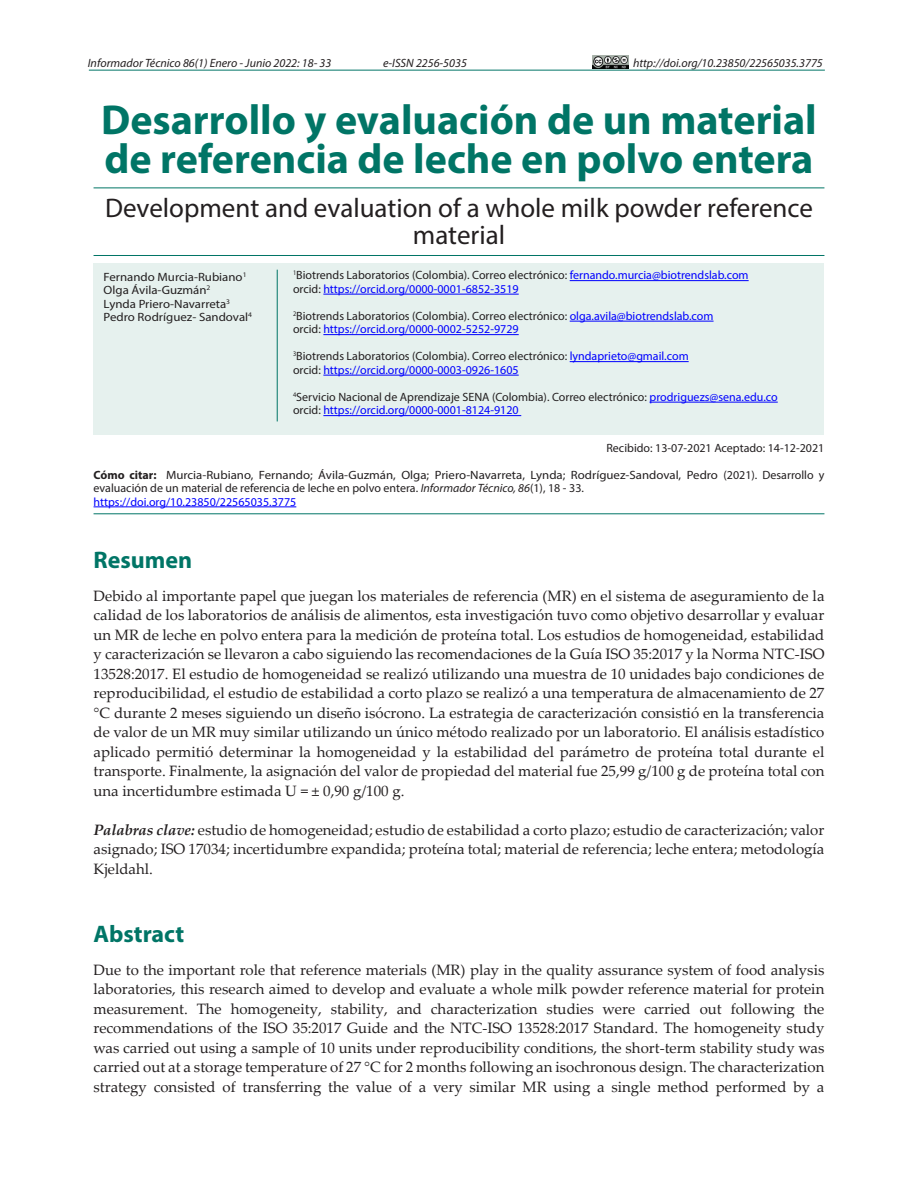
<style>
.page{position:relative;width:918px;height:1188px;background:#fff}
.page>*{position:absolute;margin:0;border:0;box-sizing:border-box;transform-origin:0 0}
.TITULOPPAL{font:700 42px/39px "Myriad Pro";color:#007566}
.TituloINGLES{font:27px/27px "Myriad Pro";color:#231f20;text-align:center}
.Subtitulo_2{font:700 24px "Myriad Pro";color:#007566}
.TEXTO{font:15px/19.5px "Palatino Linotype";color:#231f20;text-align:justify}
.AUTORES{font:12px "Myriad Pro";color:#231f20}
.AUTORES-2{font:12px/13.5px "Myriad Pro";color:#231f20;scale:1.07 1}
.AUTORES-3{font:12px "Myriad Pro";color:#00f}
.t1{font:italic 12px "Myriad Pro";color:#231f20}
.s1{color:#00f}
.s2{color:#231f20}
.s3{font-weight:700}
.s4{font-style:italic}
.s5{font-weight:700;font-style:italic}
</style>
<div class="page">
<img style="left:592px;top:55px;width:37px;height:13px">
<hr style="left:89px;top:70px;width:736px;height:1px;background:#007566">
<hr style="left:94px;top:507px;width:202px;height:1px;background:#00f">
<hr style="left:94px;top:188px;width:730px;height:1px;background:#007566">
<hr style="left:94px;top:255px;width:730px;height:1px;background:#007566">
<hr style="left:94px;top:513px;width:730px;height:1px;background:#007566">
<div style="left:94px;top:263px;width:730px;height:172px;background:#e6f1ee"></div>
<hr style="left:570px;top:280px;width:179px;height:1px;background:#00f">
<hr style="left:323px;top:294px;width:196px;height:1px;background:#00f">
<hr style="left:570px;top:321px;width:144px;height:1px;background:#00f">
<hr style="left:323px;top:334px;width:196px;height:1px;background:#00f">
<hr style="left:570px;top:361px;width:119px;height:1px;background:#00f">
<hr style="left:323px;top:375px;width:196px;height:1px;background:#00f">
<hr style="left:650px;top:402px;width:128px;height:1px;background:#00f">
<hr style="left:323px;top:415px;width:198px;height:1px;background:#00f">
<hr style="left:277px;top:270px;width:1px;height:151px;background:#007566">
<p class="t1" style="left:88px;top:55px;width:245px">Informador Técnico 86(1) Enero - Junio 2022: 18- 33</p>
<p class="t1" style="left:383px;top:55px;width:85px">e-ISSN 2256-5035</p>
<p class="t1" style="left:633px;top:55px;width:191px">http://doi.org/10.23850/22565035.3775</p>
<p class="TITULOPPAL" style="left:101px;top:99px;width:717px">Desarrollo y evaluación de un material de referencia de leche en polvo entera</p>
<p class="TituloINGLES" style="left:105px;top:194px;width:709px">Development and evaluation of a whole milk powder reference material</p>
<p class="AUTORES-2" style="left:104px;top:270px;width:135px">Fernando Murcia-Rubiano<sup>1</sup></p>
<p class="AUTORES-2" style="left:104px;top:283px;width:101px">Olga Ávila-Guzmán<sup>2</sup></p>
<p class="AUTORES-2" style="left:104px;top:297px;width:120px">Lynda Priero-Navarreta<sup>3</sup></p>
<p class="AUTORES-2" style="left:104px;top:310px;width:140px">Pedro Rodríguez- Sandoval<sup>4</sup></p>
<p class="AUTORES" style="left:293px;top:268px;width:457px"><sup>1</sup>Biotrends Laboratorios (Colombia). Correo electrónico: <span class="s1">fernando.murcia@biotrendslab.com</span></p>
<p class="AUTORES-3" style="left:293px;top:282px;width:227px"><span class="s2">orcid:</span> https://orcid.org/0000-0001-6852-3519</p>
<p class="AUTORES" style="left:293px;top:309px;width:422px"><sup>2</sup>Biotrends Laboratorios (Colombia). Correo electrónico: <span class="s1">olga.avila@biotrendslab.com</span></p>
<p class="AUTORES-3" style="left:293px;top:322px;width:227px"><span class="s2">orcid:</span> https://orcid.org/0000-0002-5252-9729</p>
<p class="AUTORES" style="left:293px;top:349px;width:397px"><sup>3</sup>Biotrends Laboratorios (Colombia). Correo electrónico: <span class="s1">lyndaprieto@gmail.com</span></p>
<p class="AUTORES-3" style="left:293px;top:363px;width:227px"><span class="s2">orcid:</span> https://orcid.org/0000-0003-0926-1605</p>
<p class="AUTORES" style="left:293px;top:390px;width:486px"><sup>4</sup>Servicio Nacional de Aprendizaje SENA (Colombia). Correo electrónico: <span class="s1">prodriguezs@sena.edu.co</span></p>
<p class="AUTORES-3" style="left:293px;top:403px;width:227px"><span class="s2">orcid:</span> https://orcid.org/0000-0001-8124-9120</p>
<p class="AUTORES" style="left:606px;top:440px;width:219px">Recibido: 13-07-2021 Aceptado: 14-12-2021</p>
<p class="AUTORES-2" style="left:94px;top:468px;width:685px"><span class="s3">Cómo citar:</span> Murcia-Rubiano, Fernando; Ávila-Guzmán, Olga; Priero-Navarreta, Lynda; Rodríguez-Sandoval, Pedro (2021). Desarrollo y evaluación de un material de referencia de leche en polvo entera. <span class="s4">Informador Técnico, 86</span>(1), 18 - 33.</p>
<p class="AUTORES-3" style="left:94px;top:494px;width:204px">https://doi.org/10.23850/22565035.3775</p>
<p class="Subtitulo_2" style="left:94px;top:545px;width:100px">Resumen</p>
<p class="TEXTO" style="left:94px;top:585px;width:732px">Debido al importante papel que juegan los materiales de referencia (MR) en el sistema de aseguramiento de la calidad de los laboratorios de análisis de alimentos, esta investigación tuvo como objetivo desarrollar y evaluar un MR de leche en polvo entera para la medición de proteína total. Los estudios de homogeneidad, estabilidad y caracterización se llevaron a cabo siguiendo las recomendaciones de la Guía ISO 35:2017 y la Norma NTC-ISO 13528:2017. El estudio de homogeneidad se realizó utilizando una muestra de 10 unidades bajo condiciones de reproducibilidad, el estudio de estabilidad a corto plazo se realizó a una temperatura de almacenamiento de 27 °C durante 2 meses siguiendo un diseño isócrono. La estrategia de caracterización consistió en la transferencia de valor de un MR muy similar utilizando un único método realizado por un laboratorio. El análisis estadístico aplicado permitió determinar la homogeneidad y la estabilidad del parámetro de proteína total durante el transporte. Finalmente, la asignación del valor de propiedad del material fue 25,99 g/100 g de proteína total con una incertidumbre estimada U = ± 0,90 g/100 g.</p>
<p class="TEXTO" style="left:94px;top:819px;width:732px"><span class="s5">Palabras clave:</span> estudio de homogeneidad; estudio de estabilidad a corto plazo; estudio de caracterización; valor asignado; ISO 17034; incertidumbre expandida; proteína total; material de referencia; leche entera; metodología Kjeldahl.</p>
<p class="Subtitulo_2" style="left:94px;top:919px;width:92px">Abstract</p>
<p class="TEXTO" style="left:94px;top:959px;width:732px">Due to the important role that reference materials (MR) play in the quality assurance system of food analysis laboratories, this research aimed to develop and evaluate a whole milk powder reference material for protein measurement. The homogeneity, stability, and characterization studies were carried out following the recommendations of the ISO 35:2017 Guide and the NTC-ISO 13528:2017 Standard. The homogeneity study was carried out using a sample of 10 units under reproducibility conditions, the short-term stability study was carried out at a storage temperature of 27 °C for 2 months following an isochronous design. The characterization strategy consisted of transferring the value of a very similar MR using a single method performed by a</p>
</div>
